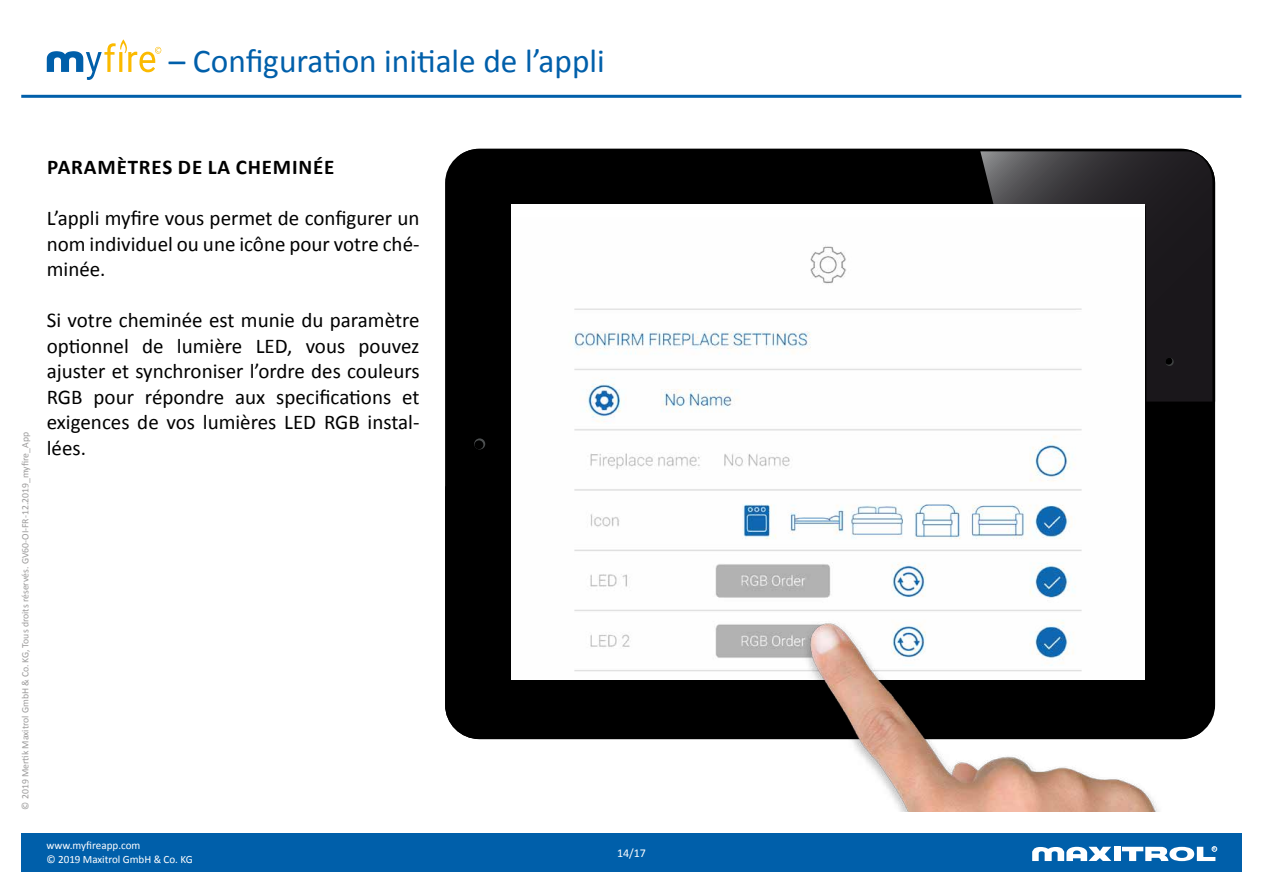
<style>
.page{position:relative;width:1263px;height:893px;background:#fff}
.page>*{position:absolute;margin:0;border:0;box-sizing:border-box;transform-origin:0 0}
.t1{font:33.3px "Calibri";color:#005faa}
.t2{font:21px/25.5px "Calibri";color:#000;text-align:justify}
.t3{font:700 21px "Calibri";letter-spacing:.04em;color:#000}
.t4{font:12px "Calibri";color:#fff}
.t5{font:11.1px "Calibri";letter-spacing:-.005em;color:#fff}
.t6{font:9.75px "Calibri";color:#9b9a9a}
.t7{font:700 4.05px "Arial";color:#fff}
</style>
<div class="page">
<div style="left:21px;top:833px;width:1221px;height:39px;background:#005faa"></div>
<div style="left:1114px;top:847px;width:6px;height:14px;background:#fff"></div>
<svg style="left:1032px;top:847px;width:79px;height:14px"></svg>
<svg style="left:1122px;top:846px;width:95px;height:15px"></svg>
<hr style="left:21px;top:95px;width:1220px;height:3px;background:#005faa">
<svg style="left:47px;top:39px;width:114px;height:41px"></svg>
<div style="left:445px;top:149px;width:770px;height:590px;background:#000"></div>
<svg style="left:474px;top:438px;width:11px;height:11px"></svg>
<div style="left:474px;top:440px;width:9px;height:9px;background:#000;border-radius:50%"></div>
<svg style="left:980px;top:151px;width:232px;height:251px;background:#29272b"></svg>
<div style="left:1165px;top:358px;width:9px;height:8px;background:#353737;border-radius:50%"></div>
<svg style="left:1165px;top:358px;width:7px;height:7px"></svg>
<div style="left:511px;top:205px;width:634px;height:475px;background:#fff"></div>
<img style="left:571px;top:245px;width:511px;height:427px">
<img style="left:794px;top:615px;width:384px;height:197px">
<h1 class="t1" style="left:169px;top:41px;width:437px">– Configuration initiale de l’appli</h1>
<p class="t6" style="left:19px;top:810px;width:379px;rotate:-90deg">© 2019 Mertik Maxitrol GmbH &amp; Co.KG, Tous droits réservés. GV60-OI-FR-12.2019_myfire_App</p>
<p class="t3" style="left:47px;top:154px;width:289px">PARAMÈTRES DE LA CHEMINÉE</p>
<p class="t2" style="left:47px;top:205px;width:374px">L’appli myfire vous permet de configurer un nom individuel ou une icône pour votre ché&shy;minée.</p>
<p class="t2" style="left:47px;top:307px;width:374px">Si votre cheminée est munie du paramètre optionnel de lumière LED, vous pouvez ajuster et synchroniser l’ordre des couleurs RGB pour répondre aux specifications et exigences de vos lumières LED RGB instal&shy;lées.</p>
<p class="t5" style="left:47px;top:839px;width:95px">www.myfireapp.com</p>
<p class="t7" style="left:1213px;top:846px;width:4px">R</p>
<p class="t5" style="left:47px;top:852px;width:148px">© 2019 Maxitrol GmbH &amp; Co. KG</p>
<p class="t4" style="left:617px;top:846px;width:30px">14/17</p>
</div>
